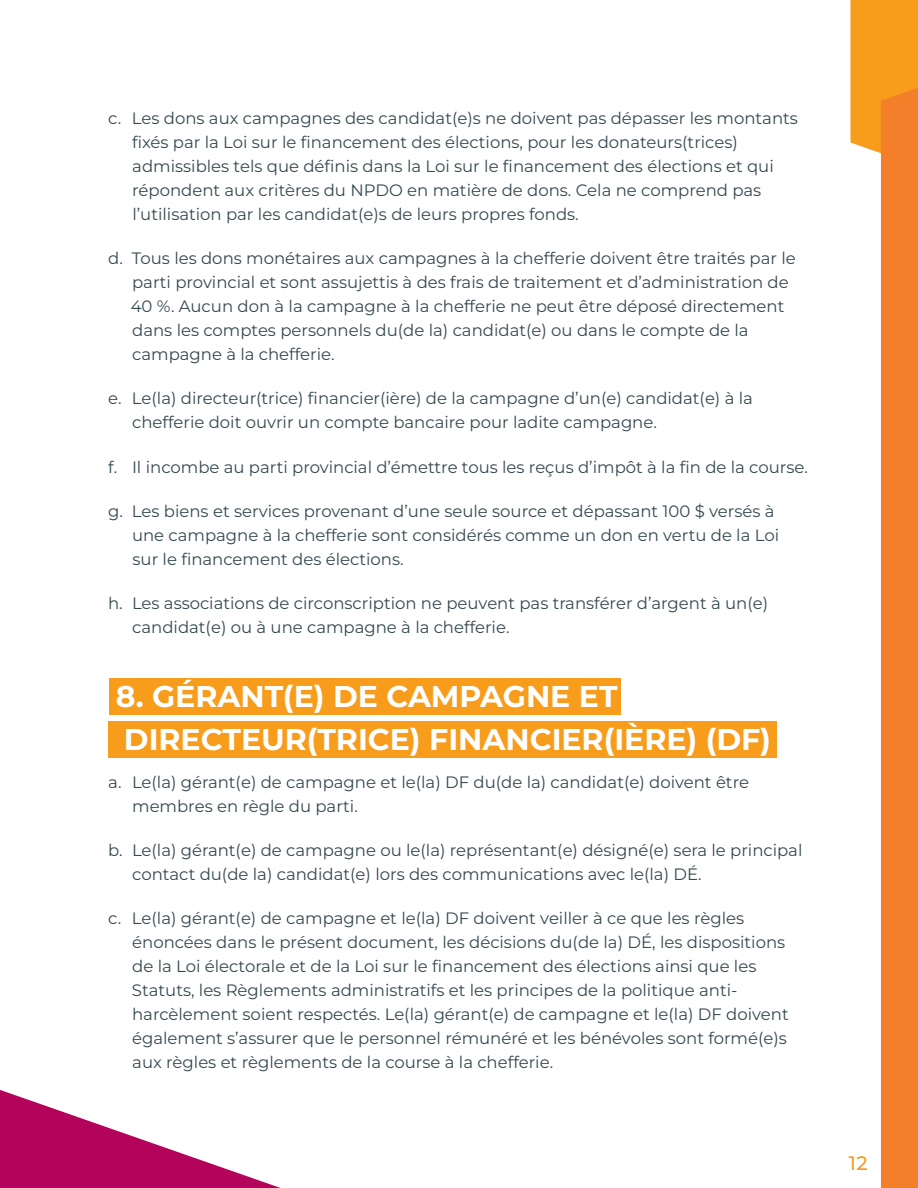
<style>
.page{position:relative;width:918px;height:1188px;background:#fff}
.page>*{position:absolute;margin:0;border:0;box-sizing:border-box;transform-origin:0 0}
.heading_2{font:700 30px "Montserrat";color:#fff}
.t1{font:500 19.5px "Montserrat";color:#f89c1c}
.body{font:16.5px/24px "Montserrat";color:#354950}
</style>
<div class="page">
<svg style="left:0;top:1090px;width:281px;height:98px"></svg>
<svg style="left:851px;top:0;width:67px;height:1188px"></svg>
<div style="left:109px;top:678px;width:512px;height:37px;background:#f89c1c"></div>
<div style="left:109px;top:721px;width:668px;height:37px;background:#f89c1c"></div>
<p class="body" style="left:132px;top:106px;width:667px;text-indent:-24px">c. Les dons aux campagnes des candidat(e)s ne doivent pas dépasser les montants fixés par la Loi sur le financement des élections, pour les donateurs(trices) admissibles tels que définis dans la Loi sur le financement des élections et qui répondent aux critères du NPDO en matière de dons. Cela ne comprend pas l’utilisation par les candidat(e)s de leurs propres fonds.</p>
<p class="body" style="left:131px;top:246px;width:667px;text-indent:-23px">d. Tous les dons monétaires aux campagnes à la chefferie doivent être traités par le parti provincial et sont assujettis à des frais de traitement et d’administration de 40 %. Aucun don à la campagne à la chefferie ne peut être déposé directement dans les comptes personnels du(de la) candidat(e) ou dans le compte de la campagne à la chefferie.</p>
<p class="body" style="left:132px;top:386px;width:622px;text-indent:-24px">e. Le(la) directeur(trice) financier(ière) de la campagne d’un(e) candidat(e) à la chefferie doit ouvrir un compte bancaire pour ladite campagne.</p>
<p class="body" style="left:108px;top:454px;width:701px">f. Il incombe au parti provincial d’émettre tous les reçus d’impôt à la fin de la course.</p>
<p class="body" style="left:132px;top:499px;width:649px;text-indent:-24px">g. Les biens et services provenant d’une seule source et dépassant 100 $ versés à une campagne à la chefferie sont considérés comme un don en vertu de la Loi sur le financement des élections.</p>
<p class="body" style="left:132px;top:591px;width:637px;text-indent:-24px">h. Les associations de circonscription ne peuvent pas transférer d’argent à un(e) candidat(e) ou à une campagne à la chefferie.</p>
<p class="heading_2" style="left:116px;top:677px;width:503px">8. GÉRANT(E) DE CAMPAGNE ET</p>
<p class="heading_2" style="left:124px;top:720px;width:649px">DIRECTEUR(TRICE) FINANCIER(IÈRE) (DF)</p>
<p class="body" style="left:132px;top:769px;width:618px;text-indent:-24px">a. Le(la) gérant(e) de campagne et le(la) DF du(de la) candidat(e) doivent être membres en règle du parti.</p>
<p class="body" style="left:132px;top:838px;width:672px;text-indent:-24px">b. Le(la) gérant(e) de campagne ou le(la) représentant(e) désigné(e) sera le principal contact du(de la) candidat(e) lors des communications avec le(la) DÉ.</p>
<p class="body" style="left:132px;top:906px;width:658px;text-indent:-24px">c. Le(la) gérant(e) de campagne et le(la) DF doivent veiller à ce que les règles énoncées dans le présent document, les décisions du(de la) DÉ, les dispositions de la Loi électorale et de la Loi sur le financement des élections ainsi que les Statuts, les Règlements administratifs et les principes de la politique anti&shy;harcèlement soient respectés. Le(la) gérant(e) de campagne et le(la) DF doivent également s’assurer que le personnel rémunéré et les bénévoles sont formé(e)s aux règles et règlements de la course à la chefferie.</p>
<p class="t1" style="left:849px;top:1150px;width:20px">12</p>
</div>
